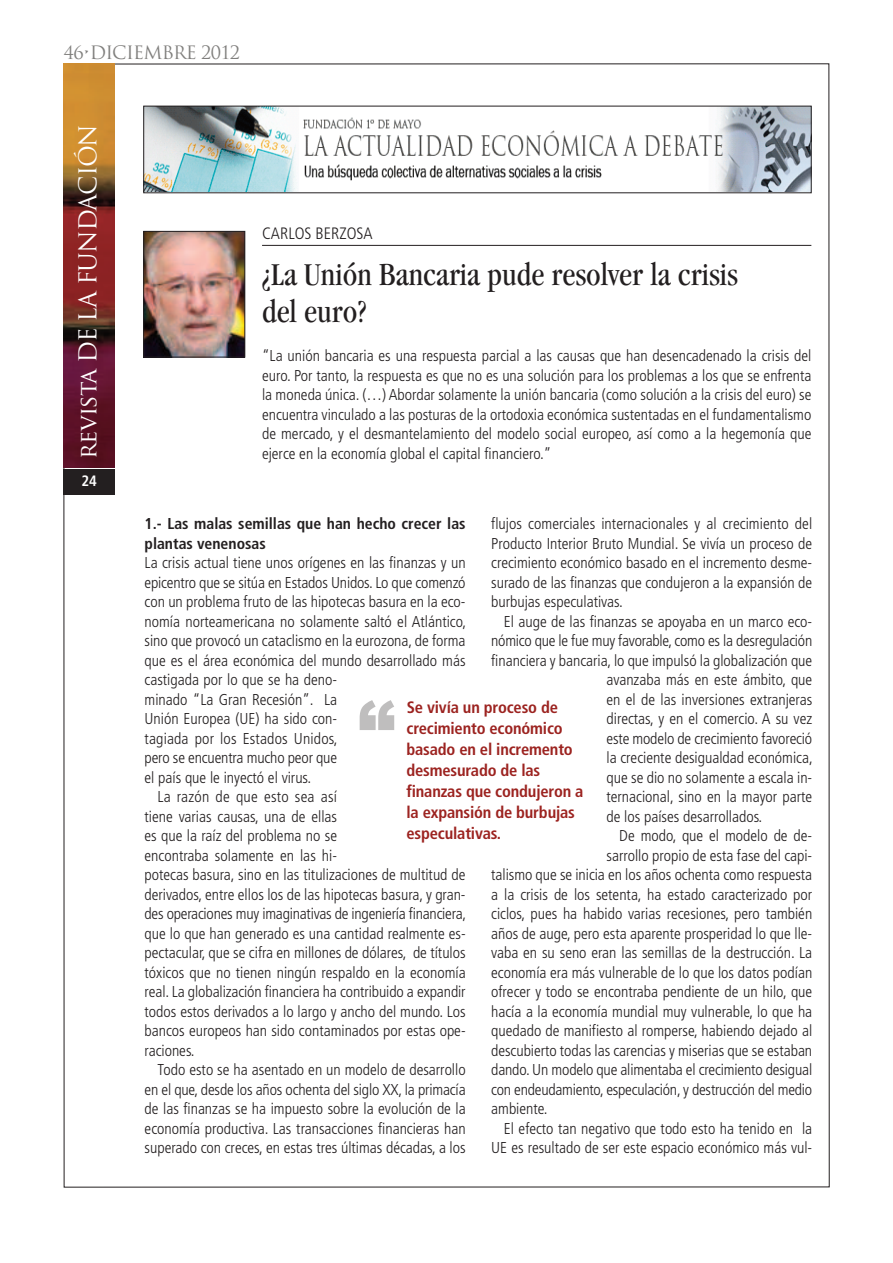
<style>
.page{position:relative;width:893px;height:1263px;background:#fff}
.page>*{position:absolute;margin:0;border:0;box-sizing:border-box;transform-origin:0 0}
.t1{font:900 75.15px "Arial";color:#bfbebe}
.t2{font:condensed 33px/37.5px "Garamond";color:#231f20}
.t3{font:24px "Trajan Pro";letter-spacing:-.04em;color:#fff}
.t4{font:18px "Trajan Pro";letter-spacing:-.04em;color:#807f7d}
.t5{font:700 condensed 16.5px/21px "Frutiger";letter-spacing:-.01em;color:#9c2320}
.t6{font:300 condensed 16.5px "Frutiger";color:#231f20}
.t7{font:300 condensed 15.75px/19.5px "Frutiger";color:#231f20;text-align:justify}
.t8{font:700 condensed 15.75px/19.5px "Frutiger";color:#231f20}
.t9{font:700 condensed 15px "Frutiger";color:#fff}
</style>
<div class="page">
<div style="left:64px;top:469px;width:51px;height:25px;background:#231f20"></div>
<img style="left:64px;top:64px;width:51px;height:404px">
<hr style="left:262px;top:245px;width:549px;height:1px;background:#231f20">
<img style="left:146px;top:108px;width:663px;height:83px">
<img style="left:146px;top:233px;width:97px;height:122px">
<div style="left:144px;top:231px;width:101px;height:126px;border:1px solid #231f20"></div>
<p class="t4" style="left:64px;top:46px;width:178px">46•DICIEMBRE 2012</p>
<h3 class="t3" style="left:79px;top:459px;width:336px;rotate:-90deg">revista DE LA FUNDACIÓN</h3>
<p class="t9" style="left:81px;top:474px;width:17px">24</p>
<p class="t6" style="left:262px;top:226px;width:112px">CARLOS BERZOSA</p>
<h2 class="t2" style="left:262px;top:258px;width:478px">¿La Unión Bancaria pude resolver la crisis del euro?</h2>
<p class="t7" style="left:262px;top:347px;width:551px">“La unión bancaria es una respuesta parcial a las causas que han desencadenado la crisis del euro. Por tanto, la respuesta es que no es una solución para los problemas a los que se enfrenta la moneda única. (…) Abordar solamente la unión bancaria (como solución a la crisis del euro) se encuentra vinculado a las posturas de la ortodoxia económica sustentadas en el fundamentalismo de mercado, y el desmantelamiento del modelo social europeo, así como a la hegemonía que ejerce en la economía global el capital financiero.”</p>
<p class="t7" style="left:491px;top:515px;width:323px">flujos comerciales internacionales y al crecimiento del Producto Interior Bruto Mundial. Se vivía un proceso de crecimiento económico basado en el incremento desme&shy;surado de las finanzas que condujeron a la expansión de burbujas especulativas.</p>
<p class="t7" style="left:504px;top:613px;width:310px">El auge de las finanzas se apoyaba en un marco eco-</p>
<p class="t7" style="left:491px;top:632px;width:323px">nómico que le fue muy favorable, como es la desregulación</p>
<p class="t7" style="left:491px;top:652px;width:323px">financiera y bancaria, lo que impulsó la globalización que</p>
<p class="t7" style="left:606px;top:671px;width:207px">avanzaba más en este ámbito, que</p>
<p class="t7" style="left:606px;top:691px;width:207px">en el de las inversiones extranjeras</p>
<p class="t7" style="left:606px;top:710px;width:207px">directas, y en el comercio. A su vez</p>
<p class="t7" style="left:606px;top:730px;width:207px">este modelo de crecimiento favoreció</p>
<p class="t7" style="left:606px;top:749px;width:208px">la creciente desigualdad económica,</p>
<p class="t7" style="left:606px;top:769px;width:207px">que se dio no solamente a escala in-</p>
<p class="t7" style="left:606px;top:788px;width:207px">ternacional, sino en la mayor parte</p>
<p class="t7" style="left:606px;top:808px;width:157px">de los países desarrollados.</p>
<p class="t7" style="left:619px;top:827px;width:194px">De modo, que el modelo de de-</p>
<p class="t7" style="left:606px;top:847px;width:207px">sarrollo propio de esta fase del capi-</p>
<p class="t7" style="left:491px;top:866px;width:323px">talismo que se inicia en los años ochenta como respuesta</p>
<p class="t7" style="left:491px;top:886px;width:323px">a la crisis de los setenta, ha estado caracterizado por</p>
<p class="t7" style="left:491px;top:905px;width:323px">ciclos, pues ha habido varias recesiones, pero también</p>
<p class="t7" style="left:491px;top:925px;width:323px">años de auge, pero esta aparente prosperidad lo que lle-</p>
<p class="t7" style="left:491px;top:944px;width:323px">vaba en su seno eran las semillas de la destrucción. La</p>
<p class="t7" style="left:491px;top:964px;width:323px">economía era más vulnerable de lo que los datos podían</p>
<p class="t7" style="left:491px;top:983px;width:323px">ofrecer y todo se encontraba pendiente de un hilo, que</p>
<p class="t7" style="left:491px;top:1003px;width:323px">hacía a la economía mundial muy vulnerable, lo que ha</p>
<p class="t7" style="left:491px;top:1022px;width:323px">quedado de manifiesto al romperse, habiendo dejado al</p>
<p class="t7" style="left:491px;top:1042px;width:323px">descubierto todas las carencias y miserias que se estaban</p>
<p class="t7" style="left:491px;top:1061px;width:323px">dando. Un modelo que alimentaba el crecimiento desigual</p>
<p class="t7" style="left:491px;top:1081px;width:323px">con endeudamiento, especulación, y destrucción del medio</p>
<p class="t7" style="left:491px;top:1100px;width:58px">ambiente.</p>
<p class="t7" style="left:504px;top:1120px;width:310px">El efecto tan negativo que todo esto ha tenido en la</p>
<p class="t7" style="left:491px;top:1139px;width:323px">UE es resultado de ser este espacio económico más vul-</p>
<p class="t8" style="left:145px;top:515px;width:323px">1.- Las malas semillas que han hecho crecer las plantas venenosas</p>
<p class="t7" style="left:145px;top:554px;width:323px">La crisis actual tiene unos orígenes en las finanzas y un</p>
<p class="t7" style="left:145px;top:574px;width:323px">epicentro que se sitúa en Estados Unidos. Lo que comenzó</p>
<p class="t7" style="left:145px;top:593px;width:323px">con un problema fruto de las hipotecas basura en la eco-</p>
<p class="t7" style="left:145px;top:613px;width:323px">nomía norteamericana no solamente saltó el Atlántico,</p>
<p class="t7" style="left:145px;top:632px;width:323px">sino que provocó un cataclismo en la eurozona, de forma</p>
<p class="t7" style="left:145px;top:652px;width:323px">que es el área económica del mundo desarrollado más</p>
<p class="t7" style="left:145px;top:671px;width:194px">castigada por lo que se ha deno-</p>
<p class="t7" style="left:145px;top:691px;width:194px">minado “La Gran Recesión”. La</p>
<p class="t7" style="left:145px;top:710px;width:194px">Unión Europea (UE) ha sido con-</p>
<p class="t7" style="left:145px;top:730px;width:195px">tagiada por los Estados Unidos,</p>
<p class="t7" style="left:145px;top:749px;width:194px">pero se encuentra mucho peor que</p>
<p class="t7" style="left:145px;top:769px;width:168px">el país que le inyectó el virus.</p>
<p class="t7" style="left:157px;top:788px;width:181px">La razón de que esto sea así</p>
<p class="t7" style="left:145px;top:808px;width:194px">tiene varias causas, una de ellas</p>
<p class="t7" style="left:145px;top:827px;width:194px">es que la raíz del problema no se</p>
<p class="t7" style="left:145px;top:847px;width:194px">encontraba solamente en las hi-</p>
<p class="t7" style="left:145px;top:866px;width:323px">potecas basura, sino en las titulizaciones de multitud de</p>
<p class="t7" style="left:145px;top:886px;width:323px">derivados, entre ellos los de las hipotecas basura, y gran-</p>
<p class="t7" style="left:145px;top:905px;width:323px">des operaciones muy imaginativas de ingeniería financiera,</p>
<p class="t7" style="left:145px;top:925px;width:323px">que lo que han generado es una cantidad realmente es-</p>
<p class="t7" style="left:145px;top:944px;width:323px">pectacular, que se cifra en millones de dólares, de títulos</p>
<p class="t7" style="left:145px;top:964px;width:323px">tóxicos que no tienen ningún respaldo en la economía</p>
<p class="t7" style="left:145px;top:983px;width:323px">real. La globalización financiera ha contribuido a expandir</p>
<p class="t7" style="left:145px;top:1003px;width:323px">todos estos derivados a lo largo y ancho del mundo. Los</p>
<p class="t7" style="left:145px;top:1022px;width:323px">bancos europeos han sido contaminados por estas ope-</p>
<p class="t7" style="left:145px;top:1042px;width:52px">raciones.</p>
<p class="t7" style="left:157px;top:1061px;width:310px">Todo esto se ha asentado en un modelo de desarrollo</p>
<p class="t7" style="left:145px;top:1081px;width:323px">en el que, desde los años ochenta del siglo XX, la primacía</p>
<p class="t7" style="left:145px;top:1100px;width:323px">de las finanzas se ha impuesto sobre la evolución de la</p>
<p class="t7" style="left:145px;top:1120px;width:323px">economía productiva. Las transacciones financieras han</p>
<p class="t7" style="left:145px;top:1139px;width:323px">superado con creces, en estas tres últimas décadas, a los</p>
<h1 class="t1" style="left:358px;top:672px;width:39px">“</h1>
<p class="t5" style="left:406px;top:698px;width:178px">Se vivía un proceso de crecimiento económico basado en el incremento desmesurado de las finanzas que condujeron a la expansión de burbujas especulativas.</p>
</div>
